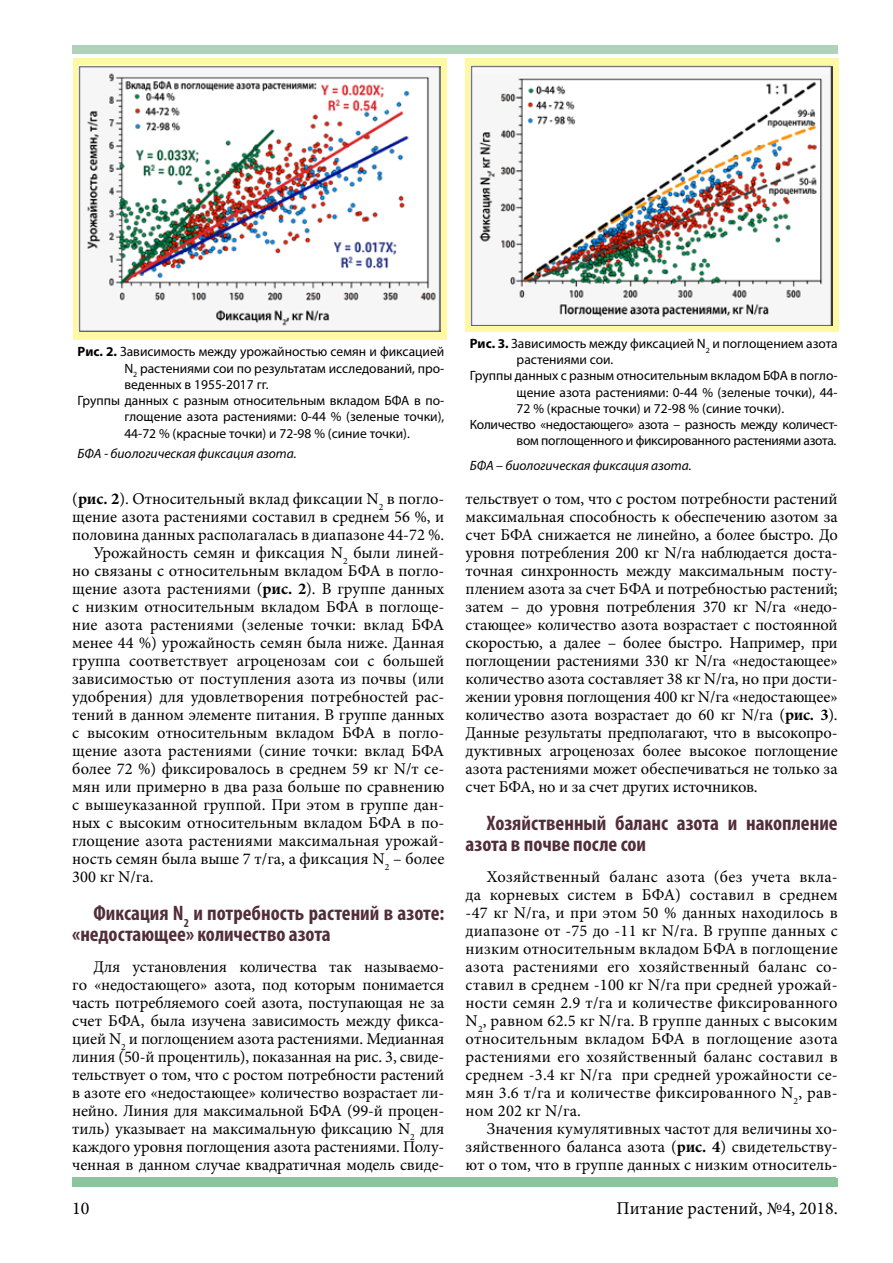
<style>
.page{position:relative;width:893px;height:1263px;background:#fff}
.page>*{position:absolute;margin:0;border:0;box-sizing:border-box;transform-origin:0 0}
.t1{font:700 condensed 21px/21px "Myriad Pro";color:#512e39}
.t2{font:18px "Minion Pro";color:#000}
.t3{font:16.5px/18px "Minion Pro";color:#000;text-align:justify}
.t4{font:13.5px "Myriad Pro";color:#000}
.t5{font:13.5px "Myriad Pro";letter-spacing:-.02em;color:#000}
.t6{font:italic 13.5px "Myriad Pro";color:#000}
.s1{font-weight:700}
</style>
<div class="page">
<div style="left:73px;top:45px;width:764px;height:9px;background:#b0d2b8"></div>
<div style="left:72px;top:1178px;width:766px;height:8px;background:#8bc5a0"></div>
<div style="left:73px;top:58px;width:373px;height:282px;background:#fff8a5"></div>
<img style="left:78px;top:66px;width:362px;height:266px">
<div style="left:466px;top:58px;width:373px;height:274px;background:#fff8a5"></div>
<img style="left:471px;top:66px;width:362px;height:260px">
<p class="t4" style="left:78px;top:344px;width:368px"><span class="s1">Рис. 2.</span> Зависимость между урожайностью семян и фиксацией</p>
<p class="t4" style="left:124px;top:360px;width:321px">N<sub>2</sub> растениями сои по результатам исследований, про-</p>
<p class="t4" style="left:124px;top:376px;width:146px">веденных в 1955-2017 гг.</p>
<p class="t4" style="left:78px;top:392px;width:368px">Группы данных с разным относительным вкладом БФА в по-</p>
<p class="t4" style="left:124px;top:408px;width:321px">глощение азота растениями: 0-44 % (зеленые точки),</p>
<p class="t4" style="left:124px;top:425px;width:287px">44-72 % (красные точки) и 72-98 % (синие точки).</p>
<p class="t6" style="left:78px;top:445px;width:221px">БФА - биологическая фиксация азота.</p>
<p class="t3" style="left:72px;top:490px;width:374px">(<span class="s1">рис. 2</span>). Относительный вклад фиксации N<sub>2</sub> в погло-</p>
<p class="t3" style="left:72px;top:508px;width:374px">щение азота растениями составил в среднем 56 %, и</p>
<p class="t3" style="left:72px;top:526px;width:374px">половина данных располагалась в диапазоне 44-72 %.</p>
<p class="t3" style="left:94px;top:544px;width:352px">Урожайность семян и фиксация N<sub>2</sub> были линей-</p>
<p class="t3" style="left:72px;top:562px;width:374px">но связаны с относительным вкладом БФА в погло-</p>
<p class="t3" style="left:72px;top:580px;width:374px">щение азота растениями (<span class="s1">рис. 2</span>). В группе данных</p>
<p class="t3" style="left:72px;top:598px;width:374px">с низким относительным вкладом БФА в поглоще-</p>
<p class="t3" style="left:72px;top:616px;width:374px">ние азота растениями (зеленые точки: вклад БФА</p>
<p class="t3" style="left:72px;top:634px;width:374px">менее 44 %) урожайность семян была ниже. Данная</p>
<p class="t3" style="left:72px;top:652px;width:374px">группа соответствует агроценозам сои с большей</p>
<p class="t3" style="left:72px;top:670px;width:374px">зависимостью от поступления азота из почвы (или</p>
<p class="t3" style="left:72px;top:688px;width:374px">удобрения) для удовлетворения потребностей рас-</p>
<p class="t3" style="left:72px;top:706px;width:374px">тений в данном элементе питания. В группе данных</p>
<p class="t3" style="left:72px;top:724px;width:374px">с высоким относительным вкладом БФА в погло-</p>
<p class="t3" style="left:72px;top:742px;width:374px">щение азота растениями (синие точки: вклад БФА</p>
<p class="t3" style="left:72px;top:760px;width:373px">более 72 %) фиксировалось в среднем 59 кг N/т се-</p>
<p class="t3" style="left:72px;top:778px;width:374px">мян или примерно в два раза больше по сравнению</p>
<p class="t3" style="left:72px;top:796px;width:373px">с вышеуказанной группой. При этом в группе дан-</p>
<p class="t3" style="left:72px;top:814px;width:374px">ных с высоким относительным вкладом БФА в по-</p>
<p class="t3" style="left:72px;top:832px;width:374px">глощение азота растениями максимальная урожай-</p>
<p class="t3" style="left:72px;top:850px;width:374px">ность семян была выше 7 т/га, а фиксация N<sub>2</sub> – более</p>
<p class="t3" style="left:72px;top:868px;width:83px">300 кг N/га.</p>
<p class="t1" style="left:72px;top:902px;width:374px;text-indent:21px">Фиксация N<sub>2</sub> и потребность растений в азоте: «недостающее» количество азота</p>
<p class="t3" style="left:72px;top:958px;width:374px;text-indent:21px">Для установления количества так называемо&shy;го «недостающего» азота, под которым понимается часть потребляемого соей азота, поступающая не за счет БФА, была изучена зависимость между фикса&shy;цией N<sub>2</sub> и поглощением азота растениями. Медианная линия (50-й процентиль), показанная на рис. 3, свиде&shy;тельствует о том, что с ростом потребности растений в азоте его «недостающее» количество возрастает ли&shy;нейно. Линия для максимальной БФА (99-й процен&shy;тиль) указывает на максимальную фиксацию N<sub>2</sub> для каждого уровня поглощения азота растениями. Полу&shy;ченная в данном случае квадратичная модель свиде-</p>
<p class="t4" style="left:470px;top:335px;width:369px"><span class="s1">Рис. 3.</span> Зависимость между фиксацией N<sub>2</sub> и поглощением азота</p>
<p class="t4" style="left:517px;top:351px;width:98px">растениями сои.</p>
<p class="t4" style="left:470px;top:368px;width:369px">Группы данных с разным относительным вкладом БФА в погло-</p>
<p class="t4" style="left:517px;top:384px;width:323px">щение азота растениями: 0-44 % (зеленые точки), 44-</p>
<p class="t4" style="left:517px;top:400px;width:269px">72 % (красные точки) и 72-98 % (синие точки).</p>
<p class="t5" style="left:470px;top:416px;width:369px">Количество «недостающего» азота – разность между количест-</p>
<p class="t5" style="left:517px;top:432px;width:321px">вом поглощенного и фиксированного растениями азота.</p>
<p class="t6" style="left:470px;top:457px;width:223px">БФА – биологическая фиксация азота.</p>
<p class="t3" style="left:466px;top:490px;width:374px">тельствует о том, что с ростом потребности растений максимальная способность к обеспечению азотом за счет БФА снижается не линейно, а более быстро. До уровня потребления 200 кг N/га наблюдается доста&shy;точная синхронность между максимальным посту&shy;плением азота за счет БФА и потребностью растений; затем – до уровня потребления 370 кг N/га «недо&shy;стающее» количество азота возрастает с постоянной скоростью, а далее – более быстро. Например, при поглощении растениями 330 кг N/га «недостающее» количество азота составляет 38 кг N/га, но при дости&shy;жении уровня поглощения 400 кг N/га «недостающее» количество азота возрастает до 60 кг N/га (<span class="s1">рис. 3</span>).<br>Данные результаты предполагают, что в высокопро&shy;дуктивных агроценозах более высокое поглощение азота растениями может обеспечиваться не только за счет БФА, но и за счет других источников.</p>
<p class="t1" style="left:466px;top:812px;width:374px;text-indent:21px">Хозяйственный баланс азота и накопление азота в почве после сои</p>
<p class="t3" style="left:466px;top:868px;width:374px;text-indent:21px">Хозяйственный баланс азота (без учета вкла&shy;да корневых систем в БФА) составил в среднем -47 кг N/га, и при этом 50 % данных находилось в диапазоне от -75 до -11 кг N/га. В группе данных с низким относительным вкладом БФА в поглощение азота растениями его хозяйственный баланс со&shy;ставил в среднем -100 кг N/га при средней урожай&shy;ности семян 2.9 т/га и количестве фиксированного N<sub>2</sub>, равном 62.5 кг N/га. В группе данных с высоким относительным вкладом БФА в поглощение азота растениями его хозяйственный баланс составил в среднем -3.4 кг N/га при средней урожайности се&shy;мян 3.6 т/га и количестве фиксированного N<sub>2</sub>, рав&shy;ном 202 кг N/га.</p>
<p class="t3" style="left:466px;top:1120px;width:374px;text-indent:21px">Значения кумулятивных частот для величины хо&shy;зяйственного баланса азота (<span class="s1">рис. 4</span>) свидетельству&shy;ют о том, что в группе данных с низким относитель-</p>
<p class="t2" style="left:72px;top:1196px;width:19px">10</p>
<p class="t2" style="left:616px;top:1196px;width:223px">Питание растений, №4, 2018.</p>
</div>
